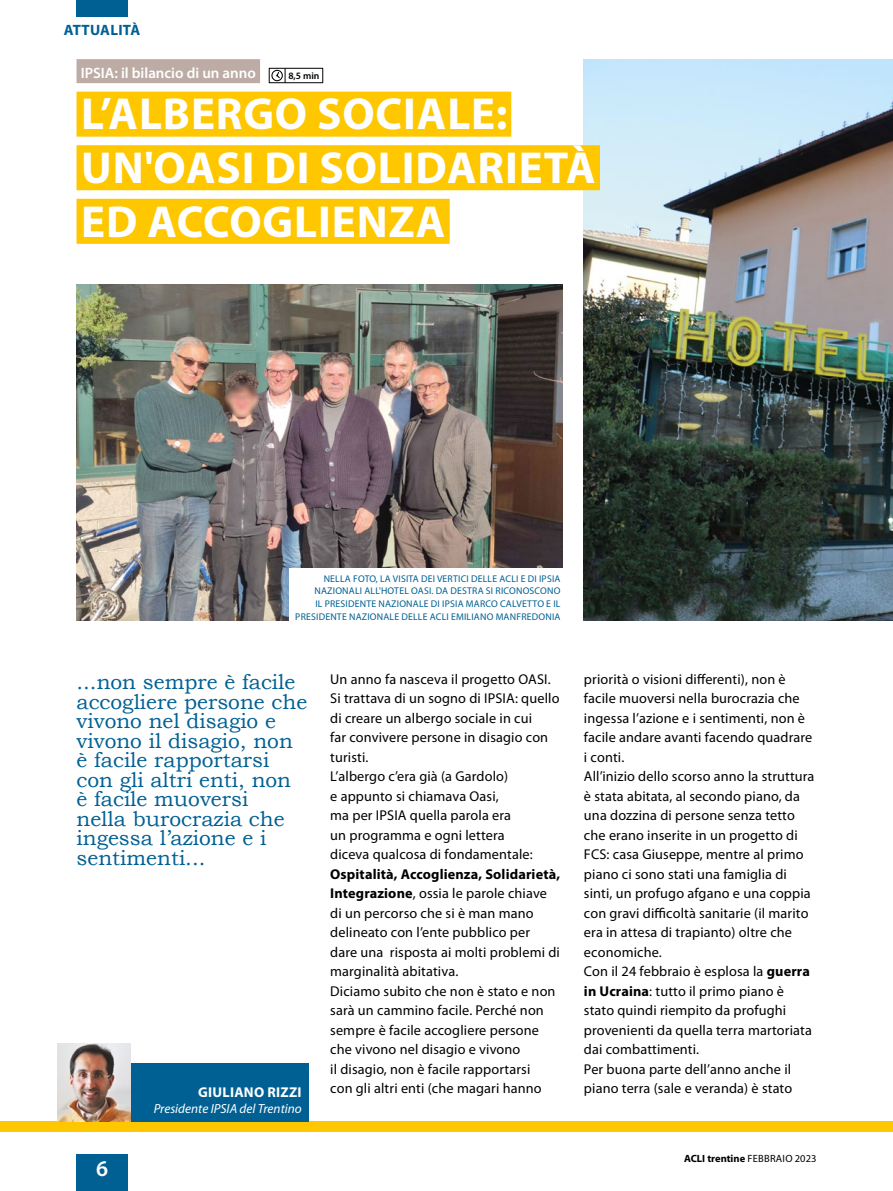
<style>
.page{position:relative;width:893px;height:1191px;background:#fff}
.page>*{position:absolute;margin:0;border:0;box-sizing:border-box;transform-origin:0 0}
.t1{font:700 45px/53.6px "Myriad Pro";letter-spacing:.02em;color:#fff}
.t2{font:600 22.5px "Myriad Pro";color:#fff}
.t3{font:21px/19.5px "Bookman Old Style";color:#006093}
.t4{font:600 15px "Myriad Pro";color:#fff}
.t5{font:700 15px "Myriad Pro";letter-spacing:.02em;color:#006093}
.t6{font:14.25px/19.5px "Myriad Pro";letter-spacing:.01em;color:#000}
.t7{font:700 14.25px "Myriad Pro";letter-spacing:.02em;color:#fff}
.t8{font:italic 13.2px "Myriad Pro";color:#fff}
.t9{font:700 10.5px "Myriad Pro";color:#000}
.t10{font:9.75px/12.8px "Myriad Pro";letter-spacing:.02em;color:#006093;text-align:right}
.t11{font:600 9.75px "Myriad Pro";color:#000}
.s1{font-weight:700}
.s2{font-weight:400}
</style>
<div class="page">
<div style="left:77px;top:1154px;width:51px;height:37px;background:#006093"></div>
<div style="left:77px;top:0;width:51px;height:17px;background:#006093"></div>
<div style="left:0;top:1121px;width:893px;height:11px;background:#fec700"></div>
<div style="left:130px;top:1063px;width:179px;height:58px;background:#006093"></div>
<img style="left:58px;top:1043px;width:72px;height:78px">
<img style="left:584px;top:60px;width:309px;height:560px">
<img style="left:77px;top:284px;width:486px;height:336px">
<div style="left:77px;top:59px;width:183px;height:24px;background:#bdaca5"></div>
<div style="left:269px;top:68px;width:54px;height:15px;border:1px solid #000"></div>
<div style="left:271px;top:70px;width:12px;height:11px;border:1px solid #000;border-radius:50%"></div>
<svg style="left:276px;top:68px;width:10px;height:15px"></svg>
<div style="left:289px;top:569px;width:274px;height:53px;background:#fff"></div>
<div style="left:77px;top:92px;width:434px;height:45px;background:#fec700"></div>
<div style="left:77px;top:145px;width:523px;height:45px;background:#fec700"></div>
<div style="left:77px;top:199px;width:373px;height:45px;background:#fec700"></div>
<p class="t5" style="left:64px;top:20px;width:78px">ATTUALITÀ</p>
<p class="t4" style="left:81px;top:64px;width:177px">IPSIA: il bilancio di un anno</p>
<p class="t11" style="left:288px;top:70px;width:33px">8,5 min</p>
<h1 class="t1" style="left:81px;top:86px;width:516px">L’ALBERGO SOCIALE:<br>UN'OASI DI SOLIDARIETÀ<br>ED ACCOGLIENZA</h1>
<p class="t10" style="left:295px;top:572px;width:267px">NELLA FOTO, LA VISITA DEI VERTICI DELLE ACLI E DI IPSIA NAZIONALI ALL'HOTEL OASI. DA DESTRA SI RICONOSCONO<br>IL PRESIDENTE NAZIONALE DI IPSIA MARCO CALVETTO E IL PRESIDENTE NAZIONALE DELLE ACLI EMILIANO MANFREDONIA</p>
<h3 class="t3" style="left:77px;top:672px;width:232px">...non sempre è facile accogliere persone che vivono nel disagio e vivono il disagio, non è facile rapportarsi con gli altri enti, non è facile muoversi<br>nella burocrazia che ingessa l’azione e i sentimenti...</h3>
<h2 class="t2" style="left:96px;top:1154px;width:14px">6</h2>
<p class="t7" style="left:198px;top:1083px;width:105px">GIULIANO RIZZI</p>
<p class="t8" style="left:154px;top:1100px;width:150px">Presidente IPSIA del Trentino</p>
<p class="t6" style="left:330px;top:669px;width:231px">Un anno fa nasceva il progetto OASI.<br>Si trattava di un sogno di IPSIA: quello di creare un albergo sociale in cui<br>far convivere persone in disagio con turisti.<br>L’albergo c’era già (a Gardolo)<br>e appunto si chiamava Oasi,<br>ma per IPSIA quella parola era<br>un programma e ogni lettera<br>diceva qualcosa di fondamentale:</p>
<p class="t6" style="left:330px;top:864px;width:231px"><span class="s1">Ospitalità, Accoglienza, Solidarietà, Integrazione</span>, ossia le parole chiave di un percorso che si è man mano delineato con l’ente pubblico per dare una risposta ai molti problemi di marginalità abitativa.<br>Diciamo subito che non è stato e non sarà un cammino facile. Perché non sempre è facile accogliere persone che vivono nel disagio e vivono<br>il disagio, non è facile rapportarsi<br>con gli altri enti (che magari hanno</p>
<p class="t6" style="left:584px;top:669px;width:232px">priorità o visioni differenti), non è facile muoversi nella burocrazia che ingessa l’azione e i sentimenti, non è facile andare avanti facendo quadrare i conti.<br>All’inizio dello scorso anno la struttura è stata abitata, al secondo piano, da una dozzina di persone senza tetto che erano inserite in un progetto di FCS: casa Giuseppe, mentre al primo piano ci sono stati una famiglia di sinti, un profugo afgano e una coppia con gravi difficoltà sanitarie (il marito era in attesa di trapianto) oltre che economiche.<br>Con il 24 febbraio è esplosa la <span class="s1">guerra in Ucraina</span>: tutto il primo piano è stato quindi riempito da profughi provenienti da quella terra martoriata dai combattimenti.<br>Per buona parte dell’anno anche il piano terra (sale e veranda) è stato</p>
<p class="t9" style="left:684px;top:1151px;width:134px">ACLI trentine <span class="s2">FEBBRAIO 2023</span></p>
</div>
